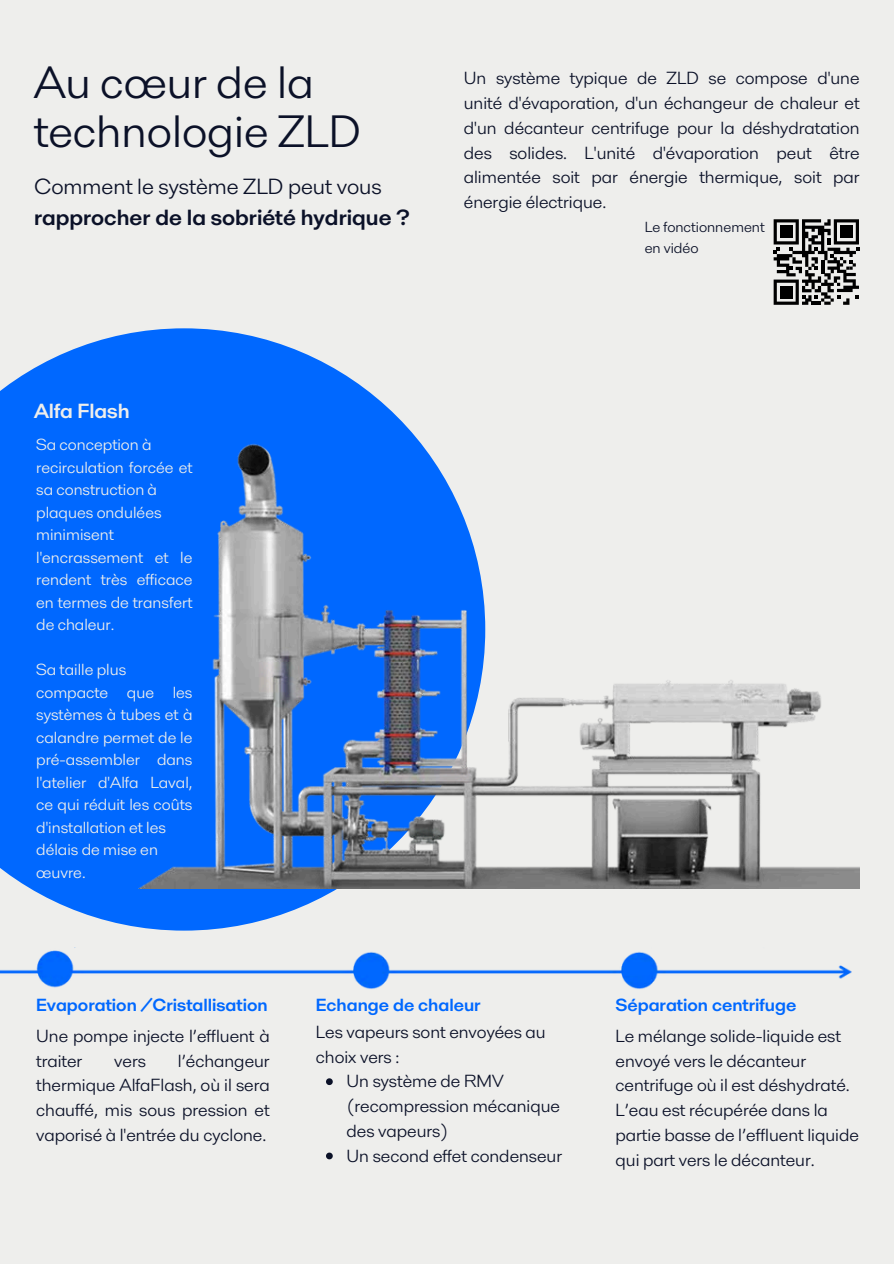
<style>
.page{position:relative;width:894px;height:1264px;background:#fff}
.page>*{position:absolute;margin:0;border:0;box-sizing:border-box;transform-origin:0 0}
.t1{font:46.5px/49.5px "Alfa Laval";color:#0b1128}
.t2{font:700 22.5px/31.5px "Alfa Laval";color:#0b1128}
.t3{font:700 21px "Alfa Laval";color:#eeeeec}
.t4{font:18px/24.8px "Alfa Laval";color:#0b1128}
.t5{font:700 18px "Alfa Laval";color:#0068ff}
.t6{font:16.5px/22.5px "Alfa Laval";color:#eeeeec}
.t7{font:15px/20.2px "Alfa Laval";color:#0b1128}
.s1{font-weight:400}
</style>
<div class="page">
<div style="left:0;top:0;width:893px;height:1263px;background:#eeeeec"></div>
<svg style="left:0;top:328px;width:485px;height:602px;fill:#0068ff"></svg>
<img style="left:0;top:947px;width:852px;height:42px">
<img style="left:139px;top:436px;width:720px;height:452px">
<svg style="left:326px;top:1078px;width:6px;height:7px"></svg>
<svg style="left:326px;top:1152px;width:6px;height:7px"></svg>
<svg style="left:773px;top:219px;width:85px;height:86px"></svg>
<h5 class="t1" style="left:34px;top:57px;width:328px">Au cœur de la technologie ZLD</h5>
<p class="t2" style="left:34px;top:170px;width:377px"><span class="s1">Comment le système ZLD peut vous </span>rapprocher de la sobriété hydrique ?</p>
<p class="t4" style="left:463px;top:66px;width:397px;text-align:justify">Un système typique de ZLD se compose d'une unité d'évaporation, d'un échangeur de chaleur et d'un décanteur centrifuge pour la déshydratation des solides. L'unité d'évaporation peut être alimentée soit par énergie thermique, soit par énergie électrique.</p>
<p class="t7" style="left:644px;top:217px;width:121px">Le fonctionnement en vidéo</p>
<h5 class="t3" style="left:34px;top:396px;width:97px">Alfa Flash</h5>
<h5 class="t6" style="left:36px;top:433px;width:158px">Sa conception à recirculation forcée et sa construction à plaques ondulées minimisent l'encrassement et le rendent très efficace en termes de transfert de chaleur.</h5>
<p class="t6" style="left:36px;top:658px;width:158px">Sa taille plus compacte que les systèmes à tubes et à calandre permet de le pré-assembler dans l'atelier d'Alfa Laval, ce qui réduit les coûts d'installation et les délais de mise en œuvre.</p>
<h4 class="t5" style="left:36px;top:992px;width:233px">Evaporation /Cristallisation</h4>
<h4 class="t5" style="left:316px;top:992px;width:166px">Echange de chaleur</h4>
<h4 class="t5" style="left:615px;top:992px;width:182px">Séparation centrifuge</h4>
<h5 class="t4" style="left:36px;top:1023px;width:235px">Une pompe injecte l’effluent à traiter</h5>
<h5 class="t4" style="left:36px;top:1047px;width:235px;text-align:justify;text-indent:142px">l’échangeur thermique AlfaFlash, où il sera chauffé, mis sous pression et vaporisé à l'entrée du cyclone.</h5>
<h5 class="t4" style="left:114px;top:1047px;width:33px">vers</h5>
<p class="t4" style="left:316px;top:1019px;width:231px">Les vapeurs sont envoyées au choix vers :</p>
<p class="t4" style="left:346px;top:1068px;width:215px">Un système de RMV (recompression mécanique des vapeurs)</p>
<h2 class="t4" style="left:346px;top:1142px;width:217px">Un second effet condenseur</h2>
<h5 class="t4" style="left:615px;top:1023px;width:245px">Le mélange solide-liquide est envoyé vers le décanteur centrifuge où il est déshydraté.<br>L’eau est récupérée dans la partie basse de l’effluent liquide qui part vers le décanteur.</h5>
</div>
